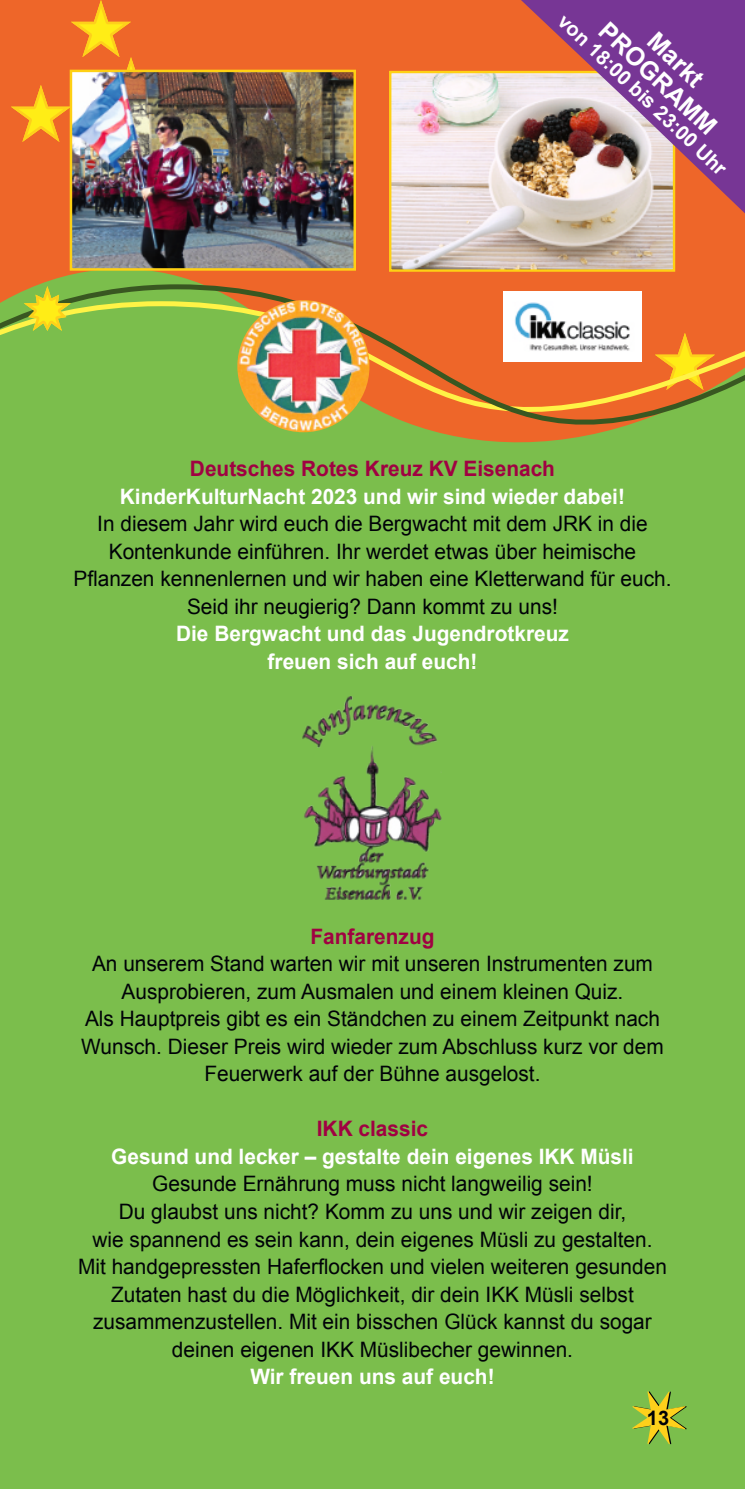
<style>
.page{position:relative;width:745px;height:1489px;background:#fff}
.page>*{position:absolute;margin:0;border:0;box-sizing:border-box;transform-origin:0 0}
.t1{font:700 25px "Arial";color:#fff}
.t2{font:21.25px/27.5px "Arial";color:#000208;text-align:center}
.t3{font:700 21.25px/27.5px "Arial";color:#fff;text-align:center}
.t4{font:700 21.25px "Arial";color:#a00142}
.t5{font:700 20px "Arial";color:#fff}
.t6{font:700 20px "Arial";color:#000208}
</style>
<div class="page">
<div style="left:0;top:0;width:744px;height:1488px;background:#7bbe4c"></div>
<div style="left:0;top:0;width:497px;height:224px;background:#ee6629"></div>
<svg style="left:632px;top:1391px;width:54px;height:52px"></svg>
<svg style="left:0;top:224px;width:744px;height:219px"></svg>
<svg style="left:11px;top:0;width:150px;height:151px"></svg>
<svg style="left:24px;top:286px;width:47px;height:45px"></svg>
<img style="left:237px;top:300px;width:132px;height:132px">
<img style="left:73px;top:73px;width:280px;height:195px">
<div style="left:70px;top:70px;width:286px;height:201px;border:2px solid #fed014"></div>
<img style="left:392px;top:74px;width:279px;height:195px">
<div style="left:389px;top:71px;width:285px;height:201px;border:2px solid #fed014"></div>
<img style="left:302px;top:696px;width:139px;height:203px">
<img style="left:503px;top:291px;width:138px;height:70px">
<svg style="left:497px;top:0;width:247px;height:234px"></svg>
<p class="t5" style="left:567px;top:12px;width:225px;rotate:44deg">von 18:00 bis 23:00 Uhr</p>
<p class="t1" style="left:609px;top:19px;width:153px;rotate:44deg">PROGRAMM</p>
<p class="t1" style="left:658px;top:30px;width:68px;rotate:44deg">Markt</p>
<p class="t4" style="left:190px;top:460px;width:366px">Deutsches Rotes Kreuz KV Eisenach</p>
<p class="t3" style="left:120px;top:484px;width:506px">KinderKulturNacht 2023 und wir sind wieder dabei!</p>
<p class="t2" style="left:73px;top:512px;width:599px">In diesem Jahr wird euch die Bergwacht mit dem JRK in die Kontenkunde einführen. Ihr werdet etwas über heimische Pflanzen kennenlernen und wir haben eine Kletterwand für euch.<br>Seid ihr neugierig? Dann kommt zu uns!</p>
<p class="t3" style="left:176px;top:622px;width:394px">Die Bergwacht und das Jugendrotkreuz freuen sich auf euch!</p>
<p class="t4" style="left:310px;top:928px;width:125px">Fanfarenzug</p>
<p class="t2" style="left:81px;top:952px;width:583px">An unserem Stand warten wir mit unseren Instrumenten zum Ausprobieren, zum Ausmalen und einem kleinen Quiz.<br>Als Hauptpreis gibt es ein Ständchen zu einem Zeitpunkt nach Wunsch. Dieser Preis wird wieder zum Abschluss kurz vor dem Feuerwerk auf der Bühne ausgelost.</p>
<p class="t4" style="left:316px;top:1120px;width:113px">IKK classic</p>
<p class="t3" style="left:111px;top:1144px;width:523px">Gesund und lecker – gestalte dein eigenes IKK Müsli</p>
<p class="t2" style="left:78px;top:1172px;width:590px">Gesunde Ernährung muss nicht langweilig sein!<br>Du glaubst uns nicht? Komm zu uns und wir zeigen dir,<br>wie spannend es sein kann, dein eigenes Müsli zu gestalten.<br>Mit handgepressten Haferflocken und vielen weiteren gesunden Zutaten hast du die Möglichkeit, dir dein IKK Müsli selbst zusammenzustellen. Mit ein bisschen Glück kannst du sogar deinen eigenen IKK Müslibecher gewinnen.</p>
<p class="t3" style="left:250px;top:1364px;width:245px">Wir freuen uns auf euch!</p>
<p class="t6" style="left:646px;top:1410px;width:24px">13</p>
</div>
